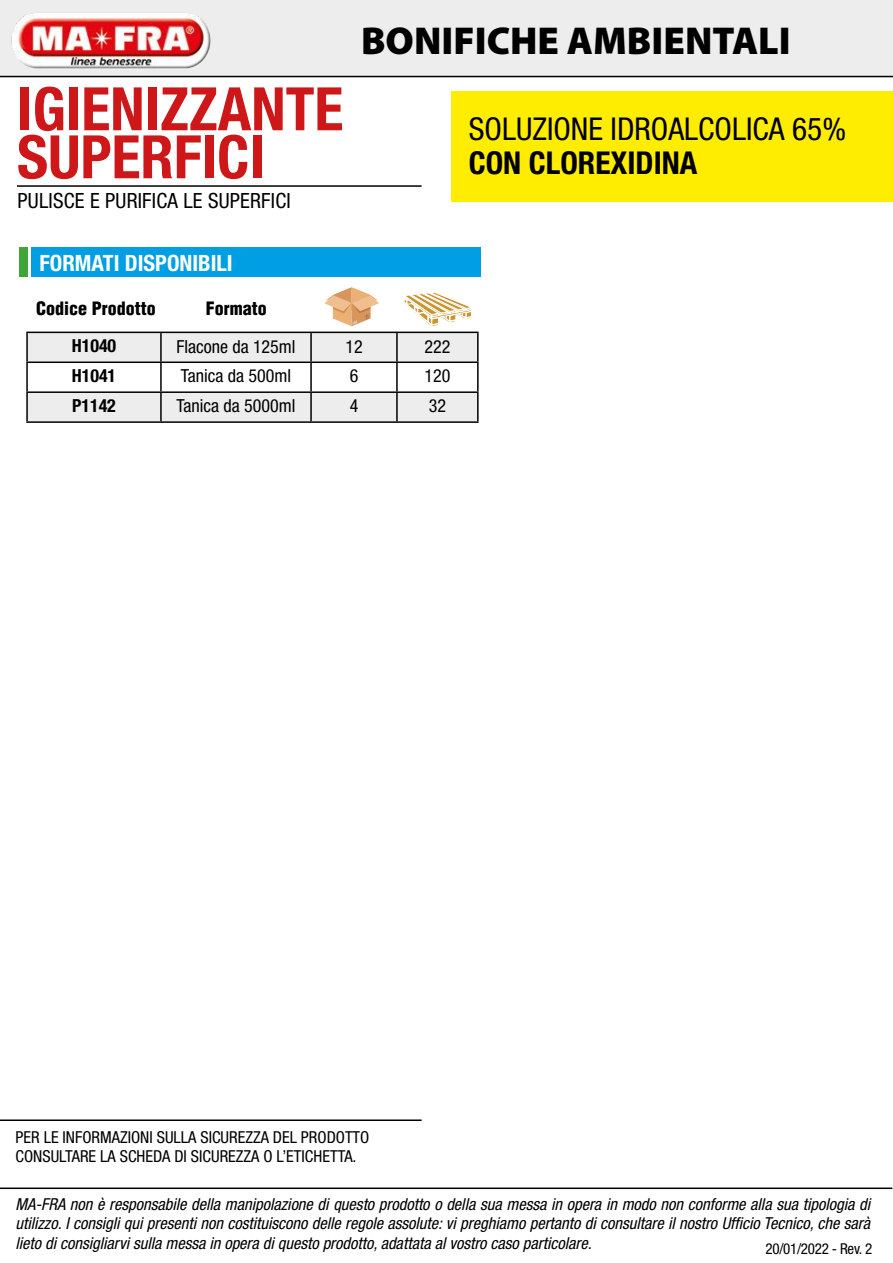
<style>
.page{position:relative;width:893px;height:1263px;background:#fff}
.page>*{position:absolute;margin:0;border:0;box-sizing:border-box;transform-origin:0 0}
.t1{font:700 condensed 60px/48px "Helvetica Neue";color:#cd1719}
.t2{font:900 39px "Myriad Pro";color:#000}
.t3{font:condensed 31.5px "Helvetica Neue";color:#000}
.t4{font:700 condensed 31.5px "Helvetica Neue";color:#000}
.t5{font:700 condensed 22.5px "Helvetica Neue";color:#fff}
.t6{font:condensed 21px "Helvetica Neue";letter-spacing:.01em;color:#000}
.t7{font:condensed 18px "Helvetica Neue";color:#000}
.t8{font:900 condensed 18px "Helvetica";color:#000}
.t9{font:700 condensed 18px "Helvetica Neue";color:#000}
.t10{font:italic condensed 16.5px/19.8px "Helvetica Neue";color:#000;text-align:justify}
.t11{font:condensed 16.5px/19.8px "Helvetica Neue";color:#000}
.t12{font:condensed 15px "Helvetica Neue";letter-spacing:-.02em;color:#000}
</style>
<div class="page">
<div style="left:31px;top:247px;width:450px;height:30px;background:#009fe3"></div>
<hr style="left:26px;top:332px;width:135px;height:1px;background:#000">
<hr style="left:26px;top:333px;width:2px;height:28px;background:#000">
<hr style="left:397px;top:332px;width:82px;height:1px;background:#000">
<hr style="left:477px;top:333px;width:2px;height:28px;background:#000">
<hr style="left:26px;top:361px;width:135px;height:2px;background:#000">
<hr style="left:26px;top:363px;width:2px;height:28px;background:#000">
<hr style="left:397px;top:361px;width:82px;height:2px;background:#000">
<hr style="left:477px;top:363px;width:2px;height:28px;background:#000">
<hr style="left:26px;top:391px;width:135px;height:2px;background:#000">
<hr style="left:26px;top:393px;width:2px;height:28px;background:#000">
<hr style="left:397px;top:391px;width:82px;height:2px;background:#000">
<hr style="left:477px;top:393px;width:2px;height:28px;background:#000">
<hr style="left:26px;top:421px;width:135px;height:2px;background:#000">
<hr style="left:161px;top:421px;width:150px;height:2px;background:#000">
<hr style="left:311px;top:421px;width:86px;height:2px;background:#000">
<hr style="left:397px;top:421px;width:82px;height:2px;background:#000">
<svg style="left:27px;top:287px;width:451px;height:135px"></svg>
<div style="left:19px;top:247px;width:9px;height:30px;background:#3fa535"></div>
<hr style="left:0;top:1187px;width:892px;height:2px;background:#000">
<div style="left:0;top:0;width:893px;height:77px;background:#ededed"></div>
<img style="left:11px;top:13px;width:200px;height:56px">
<hr style="left:0;top:76px;width:893px;height:1px;background:#000">
<hr style="left:17px;top:185px;width:405px;height:2px;background:#000">
<div style="left:451px;top:91px;width:442px;height:111px;background:#ffed00"></div>
<hr style="left:0;top:1119px;width:422px;height:2px;background:#000">
<h1 class="t1" style="left:17px;top:84px;width:328px">IGIENIZZANTE<br>SUPERFICI</h1>
<p class="t6" style="left:18px;top:189px;width:275px">PULISCE E PURIFICA LE SUPERFICI</p>
<h3 class="t5" style="left:40px;top:249px;width:195px">FORMATI DISPONIBILI</h3>
<p class="t8" style="left:36px;top:297px;width:121px">Codice Prodotto</p>
<p class="t8" style="left:206px;top:297px;width:62px">Formato</p>
<h2 class="t2" style="left:361px;top:15px;width:431px">BONIFICHE AMBIENTALI</h2>
<h3 class="t3" style="left:469px;top:110px;width:379px">SOLUZIONE IDROALCOLICA 65%</h3>
<h3 class="t4" style="left:469px;top:144px;width:230px">CON CLOREXIDINA</h3>
<p class="t9" style="left:72px;top:335px;width:46px">H1040</p>
<p class="t7" style="left:176px;top:336px;width:121px">Flacone da 125ml</p>
<p class="t7" style="left:345px;top:336px;width:19px">12</p>
<p class="t7" style="left:424px;top:336px;width:27px">222</p>
<p class="t9" style="left:72px;top:365px;width:46px">H1041</p>
<p class="t7" style="left:181px;top:366px;width:112px">Tanica da 500ml</p>
<p class="t7" style="left:350px;top:366px;width:10px">6</p>
<p class="t7" style="left:424px;top:366px;width:27px">120</p>
<p class="t9" style="left:72px;top:395px;width:45px">P1142</p>
<p class="t7" style="left:177px;top:396px;width:120px">Tanica da 5000ml</p>
<p class="t7" style="left:350px;top:396px;width:10px">4</p>
<p class="t7" style="left:429px;top:396px;width:19px">32</p>
<p class="t11" style="left:16px;top:1127px;width:355px">PER LE INFORMAZIONI SULLA SICUREZZA DEL PRODOTTO<br>CONSULTARE LA SCHEDA DI SICUREZZA O L’ETICHETTA.</p>
<p class="t10" style="left:15px;top:1194px;width:856px">MA-FRA non è responsabile della manipolazione di questo prodotto o della sua messa in opera in modo non conforme alla sua tipologia di utilizzo. I consigli qui presenti non costituiscono delle regole assolute: vi preghiamo pertanto di consultare il nostro Ufficio Tecnico, che sarà lieto di consigliarvi sulla messa in opera di questo prodotto, adattata al vostro caso particolare.</p>
<p class="t12" style="left:766px;top:1240px;width:108px">20/01/2022 - Rev. 2</p>
</div>
